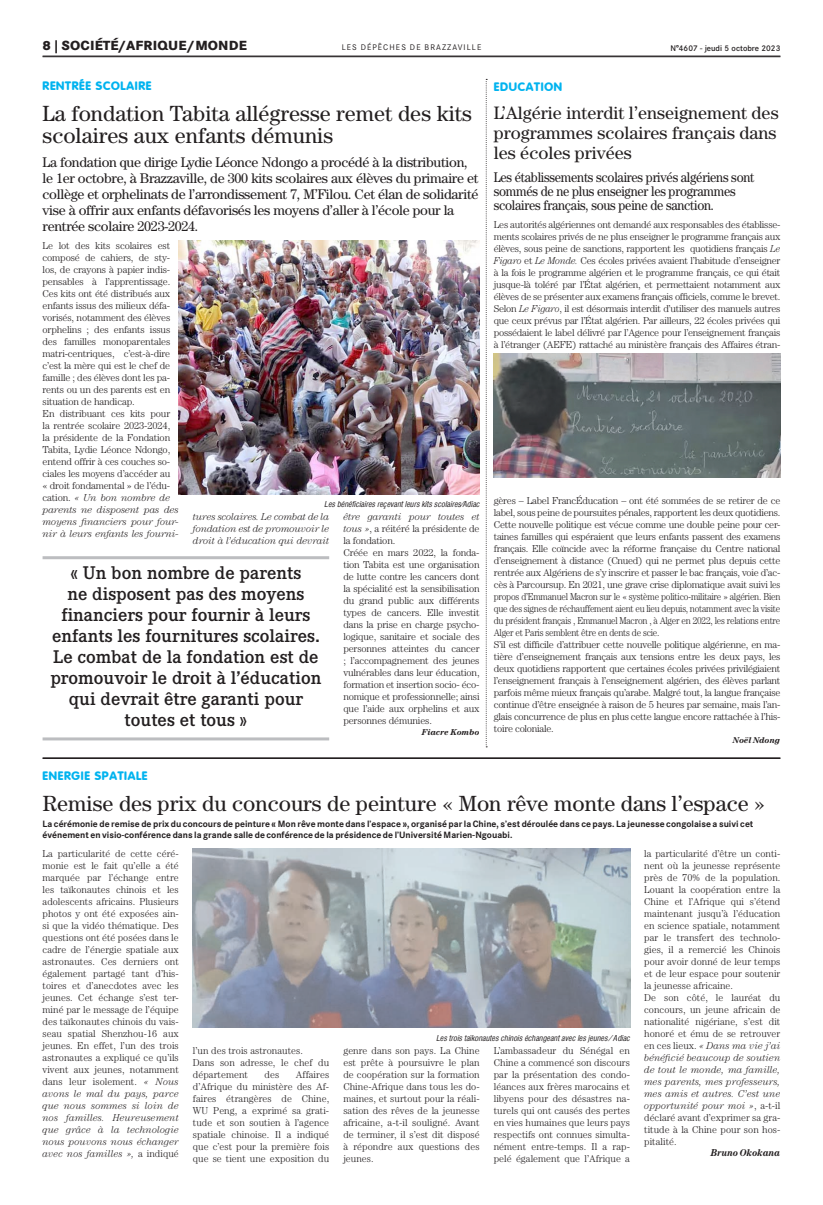
<style>
.page{position:relative;width:823px;height:1205px;background:#fff}
.page>*{position:absolute;margin:0;border:0;box-sizing:border-box;transform-origin:0 0}
.t1{font:22px/22px "Century";color:#231f20}
.t2{font:500 18px/21px "Corporate EBQ";color:#231f20;text-align:center}
.t3{font:18px/20px "Century";color:#231f20;text-align:justify}
.t4{font:14px/16px "Century";letter-spacing:-.02em;color:#231f20}
.t5{font:14px/14px "Century";letter-spacing:-.02em;color:#231f20;scale:.9 1}
.t6{font:800 13px "Corporate SBQ";letter-spacing:.01em;color:#231f20}
.t7{font:800 12px "Corporate Rounded";letter-spacing:.06em;color:#00b3ef}
.t8{font:300 10px/12px "Century";letter-spacing:-.015em;color:#231f20;text-align:justify}
.t9{font:300 10px/12px "Century";letter-spacing:.005em;color:#231f20}
.t10{font:italic 300 10px/12px "Century";letter-spacing:-.015em;color:#231f20;text-align:justify}
.t11{font:italic 700 10px "Century";color:#231f20;scale:.9 1}
.t12{font:700 9px/11px "Corporate SBQ";color:#231f20}
.t13{font:italic 700 8.5px "Century";color:#231f20}
.t14{font:italic 8px "Corporate Condensed";color:#231f20}
.t15{font:8px "Corporate SBQ";letter-spacing:.135em;color:#231f20}
.t16{font:500 8px "Corporate SBQ";color:#231f20}
.s1{font-style:italic}
</style>
<div class="page">
<hr style="left:43px;top:56px;width:737px;height:1px;background:#231f20">
<svg style="left:485px;top:79px;width:2px;height:668px"></svg>
<hr style="left:43px;top:556px;width:286px;height:3px;background:#bcbdc0">
<hr style="left:43px;top:737px;width:286px;height:3px;background:#bcbdc0">
<img style="left:179px;top:241px;width:300px;height:254px">
<img style="left:493px;top:353px;width:287px;height:124px">
<img style="left:193px;top:849px;width:436px;height:178px">
<hr style="left:43px;top:757px;width:737px;height:1px;background:#231f20">
<hr style="left:43px;top:758px;width:737px;height:1px;background:#231f20">
<h3 class="t6" style="left:43px;top:38px;width:206px">8 | SOCIÉTÉ/AFRIQUE/MONDE</h3>
<p class="t15" style="left:341px;top:43px;width:141px">LES DÉPÊCHES DE BRAZZAVILLE</p>
<p class="t16" style="left:670px;top:43px;width:111px">N°4607 - jeudi 5 octobre 2023</p>
<p class="t7" style="left:43px;top:79px;width:110px">RENTRÉE SCOLAIRE</p>
<h1 class="t1" style="left:43px;top:102px;width:431px">La fondation Tabita allégresse remet des kits scolaires aux enfants démunis</h1>
<p class="t4" style="left:43px;top:154px;width:437px">La fondation que dirige Lydie Léonce Ndongo a procédé à la distribution, le 1er octobre, à Brazzaville, de 300 kits scolaires aux élèves du primaire et collège et orphelinats de l’arrondissement 7, M’Filou. Cet élan de solidarité vise à offrir aux enfants défavorisés les moyens d’aller à l’école pour la rentrée scolaire 2023-2024.</p>
<p class="t8" style="left:43px;top:239px;width:138px;text-align:left">Le lot des kits scolaires est composé de cahiers, de sty&shy;los, de crayons à papier indis&shy;pensables à l’apprentissage.<br>Ces kits ont été distribués aux enfants issus des milieux défa&shy;vorisés, notamment des élèves orphelins ; des enfants issus des familles monoparentales matri-centriques, c’est-à-dire c’est la mère qui est le chef de famille ; des élèves dont les pa&shy;rents ou un des parents est en situation de handicap.<br>En distribuant ces kits pour la rentrée scolaire 2023-2024, la présidente de la Fondation<br>Tabita, Lydie Léonce Ndongo, entend offrir à ces couches so&shy;ciales les moyens d’accéder au<br>« droit fondamental » de l’édu&shy;cation. <span class="s1">« Un bon nombre de parents ne disposent pas des moyens financiers pour four&shy;nir à leurs enfants les fourni-</span></p>
<p class="t14" style="left:324px;top:499px;width:157px">Les bénéficiaires reçevant leurs kits scolaires/Adiac</p>
<p class="t10" style="left:193px;top:510px;width:138px">tures scolaires. Le combat de la fondation est de promouvoir le droit à l’éducation qui devrait</p>
<p class="t8" style="left:343px;top:510px;width:138px;text-align:left"><span class="s1">être garanti pour toutes et tous »</span>, a réitéré la présidente de la fondation.<br>Créée en mars 2022, la fonda&shy;tion Tabita est une organisation de lutte contre les cancers dont la spécialité est la sensibilisation du grand public aux différents types de cancers. Elle investit dans la prise en charge psycho&shy;logique, sanitaire et sociale des personnes atteintes du cancer ; l’accompagnement des jeunes vulnérables dans leur éducation, formation et insertion socio- éco&shy;nomique et professionnelle; ainsi que l’aide aux orphelins et aux personnes démunies.</p>
<p class="t13" style="left:421px;top:727px;width:59px">Fiacre Kombo</p>
<h2 class="t2" style="left:50px;top:562px;width:272px">« Un bon nombre de parents<br>ne disposent pas des moyens financiers pour fournir à leurs enfants les fournitures scolaires.<br>Le combat de la fondation est de promouvoir le droit à l’éducation qui devrait être garanti pour toutes et tous »</h2>
<p class="t7" style="left:493px;top:79px;width:70px">EDUCATION</p>
<h2 class="t3" style="left:493px;top:103px;width:286px">L’Algérie interdit l’enseignement des programmes scolaires français dans les écoles privées</h2>
<h3 class="t5" style="left:493px;top:170px;width:291px">Les établissements scolaires privés algériens sont sommés de ne plus enseigner les programmes scolaires français, sous peine de sanction.</h3>
<p class="t8" style="left:493px;top:219px;width:288px">Les autorités algériennes ont demandé aux responsables des établisse&shy;ments scolaires privés de ne plus enseigner le programme français aux élèves, sous peine de sanctions, rapportent les quotidiens français <span class="s1">Le Figaro</span> et <span class="s1">Le Monde.</span> Ces écoles privées avaient l’habitude d’enseigner à la fois le programme algérien et le programme français, ce qui était jusque-là toléré par l’État algérien, et permettaient notamment aux élèves de se présenter aux examens français officiels, comme le brevet.<br>Selon <span class="s1">Le Figaro</span>, il est désormais interdit d’utiliser des manuels autres que ceux prévus par l’État algérien. Par ailleurs, 22 écoles privées qui possédaient le label délivré par l’Agence pour l’enseignement français à l’étranger (AEFE) rattaché au ministère français des Affaires étran-</p>
<p class="t8" style="left:493px;top:495px;width:288px;text-align:left">gères – Label FrancÉducation – ont été sommées de se retirer de ce label, sous peine de poursuites pénales, rapportent les deux quotidiens.<br>Cette nouvelle politique est vécue comme une double peine pour cer&shy;taines familles qui espéraient que leurs enfants passent des examens français. Elle coïncide avec la réforme française du Centre national d’enseignement à distance (Cnued) qui ne permet plus depuis cette rentrée aux Algériens de s’y inscrire et passer le bac français, voie d’ac&shy;cès à Parcoursup. En 2021, une grave crise diplomatique avait suivi les propos d’Emmanuel Macron sur le « système politico-militaire » algérien. Bien que des signes de réchauffement aient eu lieu depuis, notamment avec la visite du président français , Emmanuel Macron , à Alger en 2022, les relations entre Alger et Paris semblent être en dents de scie.<br>S’il est difficile d’attribuer cette nouvelle politique algérienne, en ma&shy;tière d’enseignement français aux tensions entre les deux pays, les deux quotidiens rapportent que certaines écoles privées privilégiaient l’enseignement français à l’enseignement algérien, des élèves parlant parfois même mieux français qu’arabe. Malgré tout, la langue française continue d’être enseignée à raison de 5 heures par semaine, mais l’an&shy;glais concurrence de plus en plus cette langue encore rattachée à l’his&shy;toire coloniale.</p>
<p class="t13" style="left:732px;top:735px;width:49px">Noël Ndong</p>
<p class="t7" style="left:43px;top:769px;width:106px">ENERGIE SPATIALE</p>
<h1 class="t1" style="left:43px;top:792px;width:723px">Remise des prix du concours de peinture « Mon rêve monte dans l’espace »</h1>
<p class="t12" style="left:43px;top:818px;width:712px">La cérémonie de remise de prix du concours de peinture « Mon rêve monte dans l’espace », organisé par la Chine, s’est déroulée dans ce pays. La jeunesse congolaise a suivi cet événement en visio-conférence dans la grande salle de conférence de la présidence de l’Université Marien-Ngouabi.</p>
<p class="t8" style="left:43px;top:847px;width:138px">La particularité de cette céré&shy;monie est le fait qu’elle a été marquée par l’échange entre les taïkonautes chinois et les adolescents africains. Plusieurs photos y ont été exposées ain&shy;si que la vidéo thématique. Des questions ont été posées dans le cadre de l’énergie spatiale aux astronautes. Ces derniers ont également partagé tant d’his&shy;toires et d’anecdotes avec les jeunes. Cet échange s’est ter&shy;miné par le message de l’équipe des taïkonautes chinois du vais&shy;seau spatial Shenzhou-16 aux jeunes. En effet, l’un des trois astronautes a expliqué ce qu’ils vivent aux jeunes, notamment dans leur isolement. <span class="s1">« Nous avons le mal du pays, parce que nous sommes si loin de nos familles. Heureusement que grâce à la technologie nous pouvons nous échanger avec nos familles »,</span> a indiqué</p>
<p class="t9" style="left:193px;top:1045px;width:138px">l’un des trois astronautes.<br>Dans son adresse, le chef du département</p>
<p class="t8" style="left:193px;top:1069px;width:138px;text-indent:103px">Affaires d’Afrique du ministère des Af&shy;faires étrangères de Chine, WU Peng, a exprimé sa grati&shy;tude et son soutien à l’agence spatiale chinoise. Il a indiqué que c’est pour la première fois que se tient une exposition du</p>
<p class="t8" style="left:264px;top:1069px;width:16px">des</p>
<p class="t14" style="left:436px;top:1033px;width:195px">Les trois taïkonautes chinois échangeant avec les jeunes / Adiac</p>
<p class="t8" style="left:343px;top:1045px;width:138px">genre dans son pays. La Chine est prête à poursuivre le plan de coopération sur la formation Chine-Afrique dans tous les do&shy;maines, et surtout pour la réali&shy;sation des rêves de la jeunesse africaine, a-t-il souligné. Avant de terminer, il s’est dit disposé à répondre aux questions des jeunes.</p>
<p class="t8" style="left:493px;top:1045px;width:138px">L’ambassadeur du Sénégal en Chine a commencé son discours par la présentation des condo&shy;léances aux frères marocains et libyens pour des désastres na&shy;turels qui ont causés des pertes en vies humaines que leurs pays respectifs ont connues simulta&shy;nément entre-temps. Il a rap&shy;pelé également que l’Afrique a</p>
<p class="t9" style="left:643px;top:847px;width:138px">la particularité d’être un conti&shy;nent où la jeunesse représente près de 70% de la population.<br>Louant la coopération entre la<br>Chine et l’Afrique qui s’étend maintenant jusqu’à l’éducation en science spatiale, notamment par le transfert des technolo&shy;gies, il a remercié les Chinois pour avoir donné de leur temps et de leur espace pour soutenir la jeunesse africaine.<br>De son côté, le lauréat du concours, un jeune africain de nationalité nigériane, s’est dit honoré et ému de se retrouver en ces lieux. <span class="s1">« Dans ma vie j’ai bénéficié beaucoup de soutien de tout le monde, ma famille, mes parents, mes professeurs, mes amis et autres. C’est une opportunité pour moi »</span>, a-t-il déclaré avant d’exprimer sa gra&shy;titude à la Chine pour son hos&shy;pitalité.</p>
<p class="t11" style="left:710px;top:1146px;width:79px">Bruno Okokana</p>
</div>
